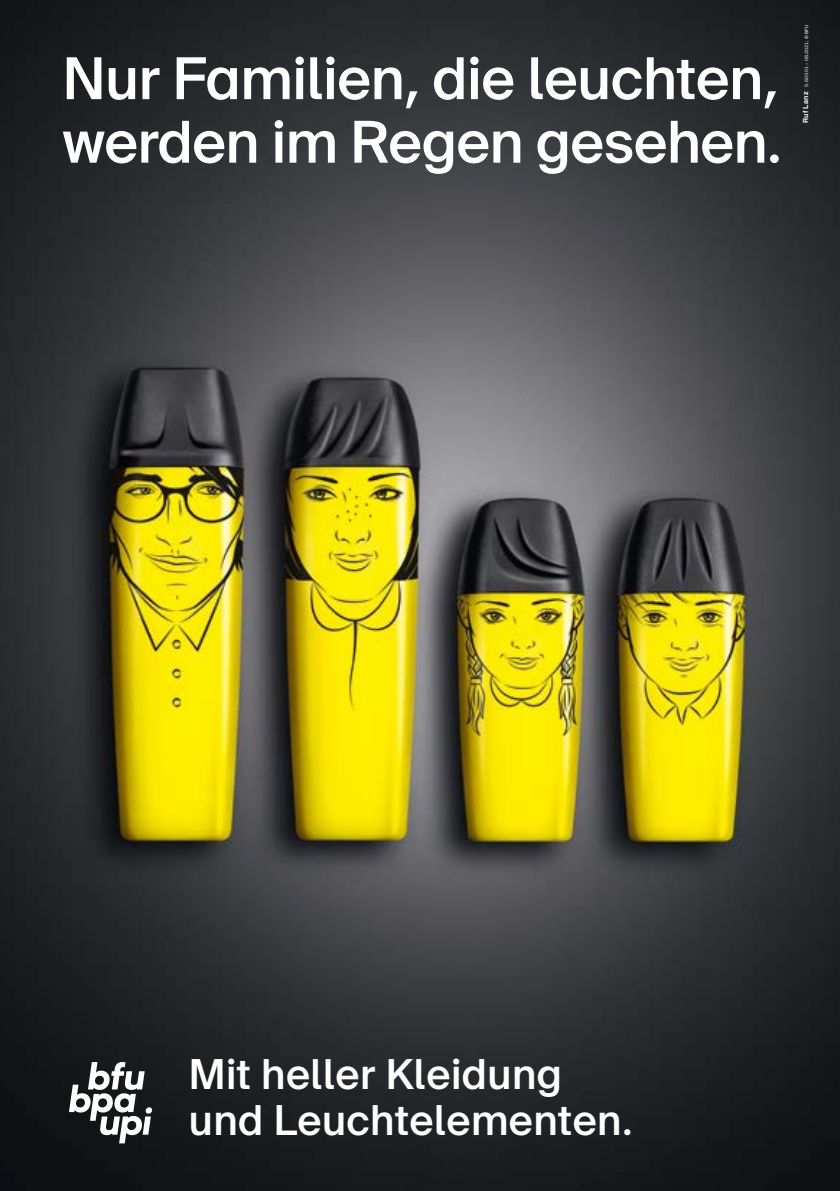
<style>
.page{position:relative;width:840px;height:1191px;background:#fff}
.page>*{position:absolute;margin:0;border:0;box-sizing:border-box;transform-origin:0 0}
.t1{font:500 57.8px/63.4px "BFU Suisse";letter-spacing:-.005em;color:#fff}
.t2{font:500 41.2px/45.2px "BFU Suisse";letter-spacing:.01em;color:#fff}
.t3{font:700 7px "Helvetica LT Std";letter-spacing:.035em;color:#fff}
.t4{font:4.4px "BFU Suisse";letter-spacing:.005em;color:#fff}
.s1{font-size:4.6px}
</style>
<div class="page">
<img style="left:0;top:0;width:839px;height:1191px">
<svg style="left:69px;top:1062px;width:83px;height:81px"></svg>
<p class="t1" style="left:62px;top:47px;width:720px">Nur Familien, die leuchten, werden im Regen gesehen.</p>
<p class="t4" style="left:803px;top:87px;width:63px;rotate:-90deg">5.603.01 <span class="s1">–</span> 08.2021<span class="s1">; ©</span> BFU</p>
<p class="t3" style="left:800px;top:123px;width:33px;rotate:-90deg">Ruf Lanz</p>
<p class="t2" style="left:189px;top:1052px;width:444px">Mit heller Kleidung und Leuchtelementen.</p>
</div>
